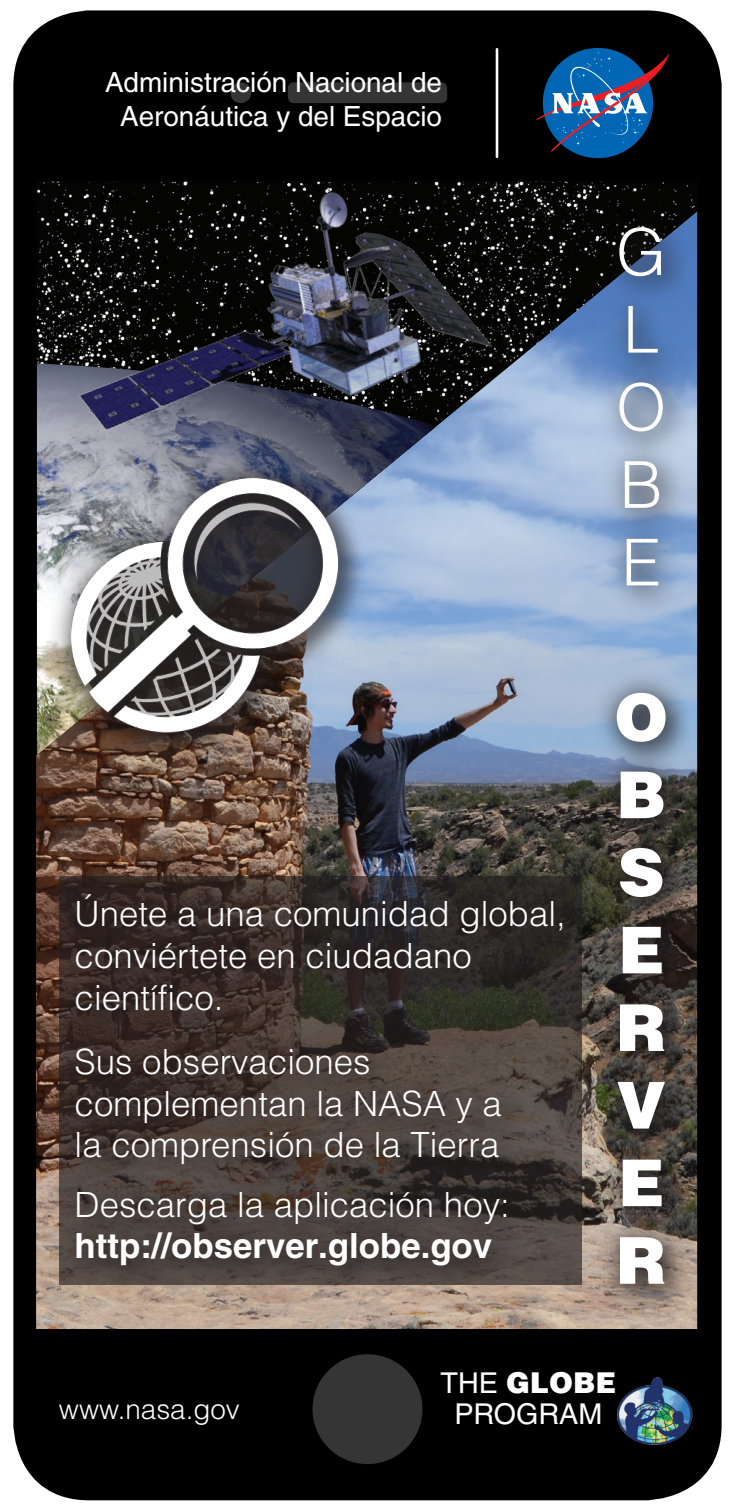
<style>
.page{position:relative;width:735px;height:1512px;background:#fff}
.page>*{position:absolute;margin:0;border:0;box-sizing:border-box;transform-origin:0 0}
.t1{font:900 64.8px/77.7px "Helvetica";color:#fff;text-align:justify}
.t2{font:300 64.8px/77.7px "Helvetica";color:#fff;text-align:justify}
.t3{font:300 34.8px/41.7px "Helvetica";color:#fff}
.t4{font:700 34.8px "Helvetica";color:#fff}
.t5{font:900 28.8px "Helvetica";color:#fff}
.t6{font:28.8px "Helvetica CE";color:#fff}
.t7{font:27.9px/33.9px "Helvetica CE";color:#fff;text-align:center}
.t8{font:300 27.9px "Helvetica";color:#fff}
.s1{font-family:"Helvetica CE";font-weight:400}
</style>
<div class="page">
<div style="left:20px;top:17px;width:695px;height:1477px;background:#000001;border-radius:70px"></div>
<div style="left:13px;top:10px;width:708px;height:1490px;border:12px solid #000;border-radius:70px"></div>
<div style="left:288px;top:82px;width:159px;height:21px;background:#363536;border-radius:6px"></div>
<div style="left:230px;top:82px;width:21px;height:21px;background:#363536;border-radius:50%"></div>
<div style="left:312px;top:1354px;width:110px;height:110px;background:#363536;border-radius:50%"></div>
<div style="left:542px;top:48px;width:111px;height:110px;background:#0166b3;border-radius:50%"></div>
<svg style="left:536px;top:52px;width:133px;height:100px"></svg>
<hr style="left:495px;top:49px;width:3px;height:108px;background:#fff">
<img style="left:36px;top:516px;width:661px;height:813px">
<img style="left:436px;top:182px;width:261px;height:573px">
<img style="left:37px;top:502px;width:399px;height:253px">
<div style="left:604px;top:216px;width:90px;height:1097px;background:#231f20;opacity:.75"></div>
<div style="left:591px;top:203px;width:98px;height:1106px;background:#231f20;opacity:.75"></div>
<img style="left:617px;top:1377px;width:76px;height:68px">
<div style="left:59px;top:467px;width:309px;height:295px;background:#231f20;opacity:.75"></div>
<div style="left:46px;top:454px;width:315px;height:303px;background:#231f20;opacity:.75"></div>
<img style="left:70px;top:502px;width:272px;height:232px">
<img style="left:36px;top:133px;width:473px;height:369px">
<div style="left:66px;top:885px;width:524px;height:410px;background:#231f20;opacity:.75"></div>
<div style="left:52px;top:873px;width:533px;height:417px;background:#231f20;opacity:.75"></div>
<p class="t7" style="left:105px;top:65px;width:338px">Administración Nacional de<br>Aeronáutica y del Espacio</p>
<p class="t3" style="left:75px;top:893px;width:492px">Únete a una comunidad global, conviértete en ciudadano científico.</p>
<p class="t3" style="left:75px;top:1040px;width:428px">Sus observaciones complementan la NASA y a la comprensión de la Tierra</p>
<p class="t3" style="left:75px;top:1183px;width:436px">Descarga la aplicación hoy:</p>
<p class="t4" style="left:75px;top:1225px;width:419px">http://observer.globe.gov</p>
<h1 class="t2" style="left:615px;top:213px;width:52px">G L O B E</h1>
<h1 class="t1" style="left:614px;top:677px;width:55px">O B S E R V E R</h1>
<p class="t8" style="left:59px;top:1392px;width:182px">www.nasa.gov</p>
<p class="t5" style="left:440px;top:1364px;width:177px"><span class="s1">THE</span> GLOBE</p>
<p class="t6" style="left:454px;top:1397px;width:149px">PROGRAM</p>
</div>
